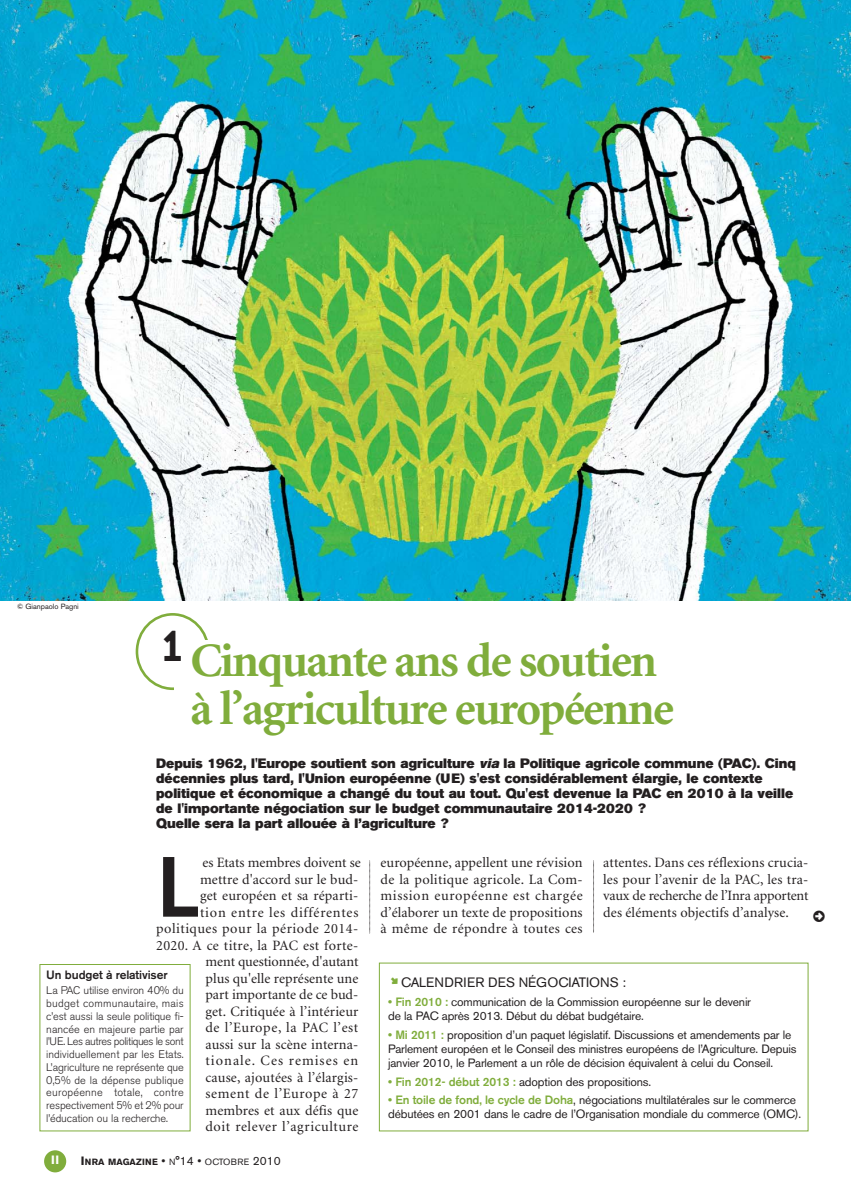
<style>
.page{position:relative;width:851px;height:1191px;background:#fff}
.page>*{position:absolute;margin:0;border:0;box-sizing:border-box;transform-origin:0 0}
.t1{font:500 84.3px "Akzidenz Grotesk BE";color:#231f20}
.t2{font:700 48px/48px "Minion";letter-spacing:-.035em;color:#80ad3c}
.t3{font:700 48px "Conduit ITC";color:#231f20}
.t4{font:14.25px/16.5px "Minion";letter-spacing:.01em;color:#231f20;text-align:justify}
.t5{font:14.25px "Mini Pics Directional RA";color:#231f20}
.t6{font:13.5px/15px "Akzidenz Grotesk BE Super";color:#231f20}
.t7{font:13.5px "Akzidenz Grotesk BE";letter-spacing:.005em;color:#231f20}
.t8{font:12px/14.2px "Akzidenz Grotesk BE";letter-spacing:-.015em;color:#231f20}
.t9{font:500 12px "Akzidenz Grotesk BE";letter-spacing:-.01em;color:#231f20}
.t10{font:700 12px "Akzidenz Grotesk BE";color:#fff}
.t11{font:300 10.95px/12.8px "Akzidenz Grotesk BE";letter-spacing:-.01em;color:#231f20;text-align:justify}
.t12{font:700 9px "Akzidenz Grotesk BE";letter-spacing:.02em;color:#231f20}
.t13{font:7.5px "Akzidenz Grotesk BE";color:#231f20}
.s1{font-style:italic}
.s2{font-family:"Mini Pics Directional AA";font-size:15px;color:#80ad3c}
.s3{font-weight:500;color:#80ad3c}
.s4{font-size:12px}
.s5{font-weight:400;font-size:12px}
.s6{font-weight:400}
</style>
<div class="page">
<div style="left:44px;top:1150px;width:22px;height:22px;background:#80ad3c;border-radius:50%"></div>
<img style="left:0;top:0;width:850px;height:600px">
<svg style="left:369px;top:860px;width:1px;height:74px"></svg>
<svg style="left:136px;top:613px;width:72px;height:77px"></svg>
<div style="left:174px;top:640px;width:52px;height:53px;background:#fff"></div>
<svg style="left:593px;top:860px;width:1px;height:73px"></svg>
<p class="t13" style="left:17px;top:604px;width:63px">© Gianpaolo Pagni</p>
<h2 class="t3" style="left:160px;top:630px;width:26px">1</h2>
<h2 class="t2" style="left:190px;top:640px;width:485px">Cinquante ans de soutien à l’agriculture européenne</h2>
<p class="t6" style="left:156px;top:757px;width:641px">Depuis 1962, l'Europe soutient son agriculture <span class="s1">via</span> la Politique agricole commune (PAC). Cinq décennies plus tard, l'Union européenne (UE) s'est considérablement élargie, le contexte politique et économique a changé du tout au tout. Qu'est devenue la PAC en 2010 à la veille de l'importante négociation sur le budget communautaire 2014-2020 ?<br>Quelle sera la part allouée à l’agriculture ?</p>
<p class="t4" style="left:603px;top:855px;width:207px">attentes. Dans ces réflexions crucia&shy;les pour l’avenir de la PAC, les tra&shy;vaux de recherche de l’Inra apportent des éléments objectifs d’analyse.</p>
<h1 class="t1" style="left:156px;top:857px;width:45px">L</h1>
<p class="t4" style="left:156px;top:855px;width:206px;text-align:right">es Etats membres doivent se<br>mettre d'accord sur le bud-<br>get européen et sa réparti-<br>tion entre les différentes politiques pour la période 2014-<br>2020. A ce titre, la PAC est forte&shy;ment questionnée, d'autant<br>plus qu'elle représente une<br>part importante de ce bud-<br>get. Critiquée à l’intérieur<br>de l’Europe, la PAC l’est<br>aussi sur la scène interna&shy;tionale. Ces remises en<br>cause, ajoutées à l’élargis-<br>sement de l’Europe à 27 membres et aux défis que<br>doit relever l’agriculture</p>
<p class="t4" style="left:380px;top:855px;width:204px">européenne, appellent une révision de la politique agricole. La Com&shy;mission européenne est chargée d’élaborer un texte de propositions à même de répondre à toutes ces</p>
<p class="t5" style="left:812px;top:908px;width:14px">2</p>
<p class="t9" style="left:46px;top:971px;width:123px">Un budget à relativiser</p>
<p class="t11" style="left:46px;top:985px;width:139px">La PAC utilise environ 40% du budget communautaire, mais c’est aussi la seule politique fi&shy;nancée en majeure partie par l’UE. Les autres politiques le sont individuellement par les Etats.<br>L’agriculture ne représente que 0,5% de la dépense publique européenne totale, contre respectivement 5% et 2% pour l’éducation ou la recherche.</p>
<p class="t7" style="left:388px;top:977px;width:239px"><span class="s2">O</span>CALENDRIER DES NÉGOCIATIONS :</p>
<p class="t8" style="left:388px;top:995px;width:364px"><span class="s3">• Fin 2010 :</span> communication de la Commission européenne sur le devenir de la PAC après 2013. Début du débat budgétaire.</p>
<p class="t8" style="left:388px;top:1028px;width:410px"><span class="s3">• Mi 2011 :</span> proposition d’un paquet législatif. Discussions et amendements par le<br>Parlement européen et le Conseil des ministres européens de l’Agriculture. Depuis janvier 2010, le Parlement a un rôle de décision équivalent à celui du Conseil.</p>
<p class="t8" style="left:388px;top:1075px;width:264px"><span class="s3">• Fin 2012- début 2013 :</span> adoption des propositions.</p>
<p class="t8" style="left:388px;top:1094px;width:414px"><span class="s3">• En toile de fond, le cycle de Doha</span>, négociations multilatérales sur le commerce débutées en 2001 dans le cadre de l’Organisation mondiale du commerce (OMC).</p>
<p class="t10" style="left:51px;top:1156px;width:10px">II</p>
<p class="t12" style="left:81px;top:1158px;width:201px"><span class="s4">I</span>NRA MAGAZINE <span class="s5">•</span> <span class="s6">N</span><span class="s5">°14 •</span> <span class="s6">OCTOBRE</span> <span class="s5">2010</span></p>
</div>
